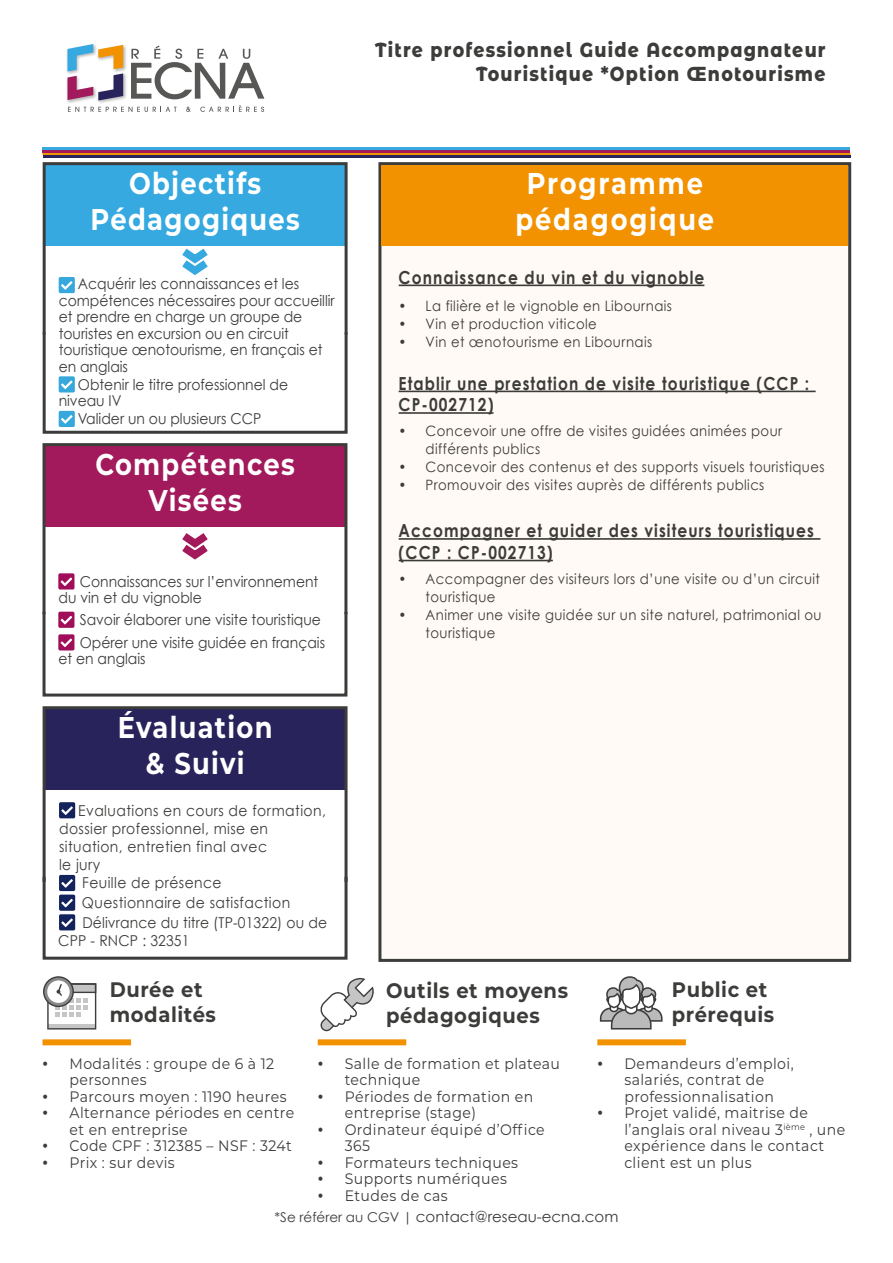
<style>
.page{position:relative;width:893px;height:1263px;background:#fff}
.page>*{position:absolute;margin:0;border:0;box-sizing:border-box;transform-origin:0 0}
.t1{font:700 30px/36px "Montserrat";letter-spacing:.05em;color:#fff;text-align:center;scale:.86 1}
.t2{font:700 30px/36px "Montserrat";letter-spacing:.07em;color:#fff;text-align:center;scale:.86 1}
.t3{font:700 21px/25.2px "Montserrat";letter-spacing:.03em;color:#3c3c3b;scale:.93 1}
.t4{font:800 20.25px/24.3px "Montserrat Alternates";letter-spacing:.07em;color:#3c3c3b;text-align:right;scale:.86 1}
.t5{font:700 18px/21.6px "Century Gothic";letter-spacing:.07em;color:#3c3c3b;scale:.86 1}
.t6{font:15.15px/16.5px "Montserrat";letter-spacing:.03em;color:#3c3c3b;scale:.93 1}
.t7{font:15px/16.5px "Century Gothic";color:#3c3c3b;scale:.93 1}
.t8{font:15px/18px "Century Gothic";letter-spacing:.03em;color:#3c3c3b;scale:.93 1}
.t9{font:15px "Century Gothic";color:#3d3d3c}
.t10{font:14.25px/18px "Century Gothic";letter-spacing:.03em;color:#3c3c3b;scale:.93 1}
.s1{font-family:"Bebas Neue"}
.s2{font-size:13.5px}
</style>
<div class="page">
<div style="left:378px;top:162px;width:473px;height:800px;background:#fffaf5;border:3px solid #3c3c3b"></div>
<div style="left:381px;top:165px;width:467px;height:80px;background:#f39200"></div>
<svg style="left:182px;top:533px;width:26px;height:27px"></svg>
<svg style="left:174px;top:245px;width:42px;height:30px"></svg>
<div style="left:597px;top:1039px;width:89px;height:6px;background:#f39200"></div>
<div style="left:45px;top:446px;width:300px;height:81px;background:#a21a5b"></div>
<div style="left:46px;top:709px;width:299px;height:80px;background:#29235c"></div>
<hr style="left:399px;top:285px;width:305px;height:1px;background:#3c3c3b">
<hr style="left:399px;top:391px;width:417px;height:1px;background:#3c3c3b">
<hr style="left:399px;top:412px;width:95px;height:2px;background:#3c3c3b">
<hr style="left:399px;top:538px;width:421px;height:2px;background:#3c3c3b">
<hr style="left:399px;top:560px;width:154px;height:1px;background:#3c3c3b">
<hr style="left:43px;top:153px;width:807px;height:2px;background:#f39200">
<hr style="left:43px;top:147px;width:807px;height:3px;background:#36a9e1">
<hr style="left:43px;top:150px;width:807px;height:3px;background:#a21a5b">
<hr style="left:43px;top:155px;width:807px;height:3px;background:#29235c">
<svg style="left:58px;top:573px;width:16px;height:16px"></svg>
<svg style="left:59px;top:802px;width:16px;height:16px"></svg>
<svg style="left:68px;top:107px;width:109px;height:5px"></svg>
<svg style="left:186px;top:107px;width:5px;height:5px"></svg>
<svg style="left:200px;top:105px;width:64px;height:7px"></svg>
<svg style="left:131px;top:46px;width:133px;height:53px"></svg>
<img style="left:123px;top:45px;width:4px;height:26px">
<img style="left:99px;top:73px;width:28px;height:30px">
<img style="left:67px;top:101px;width:32px;height:2px">
<svg style="left:67px;top:44px;width:56px;height:57px"></svg>
<div style="left:46px;top:165px;width:299px;height:80px;background:#36a9e1"></div>
<svg style="left:59px;top:277px;width:16px;height:16px"></svg>
<svg style="left:600px;top:976px;width:63px;height:53px"></svg>
<div style="left:318px;top:1039px;width:88px;height:6px;background:#f39200"></div>
<svg style="left:320px;top:978px;width:54px;height:53px"></svg>
<div style="left:43px;top:1039px;width:88px;height:6px;background:#f39200"></div>
<svg style="left:43px;top:976px;width:53px;height:53px"></svg>
<div style="left:43px;top:443px;width:304px;height:173px;border:3px solid #3c3c3b"></div>
<svg style="left:42px;top:609px;width:306px;height:88px"></svg>
<div style="left:43px;top:162px;width:305px;height:174px;border:3px solid #3c3c3b"></div>
<div style="left:43px;top:706px;width:305px;height:177px;border:3px solid #3c3c3b"></div>
<svg style="left:42px;top:874px;width:306px;height:86px"></svg>
<svg style="left:42px;top:329px;width:306px;height:105px"></svg>
<h1 class="t1" style="left:91px;top:164px;width:245px">Objectifs<br>Pédagogiques</h1>
<p class="t7" style="left:59px;top:275px;width:298px;text-indent:19px">Acquérir les connaissances et les compétences nécessaires pour accueillir et prendre en charge un groupe de touristes en excursion ou en circuit touristique œnotourisme, en français et en anglais</p>
<p class="t7" style="left:59px;top:376px;width:248px;text-indent:19px">Obtenir le titre professionnel de niveau IV</p>
<p class="t7" style="left:78px;top:410px;width:199px">Valider un ou plusieurs CCP</p>
<h1 class="t1" style="left:95px;top:445px;width:233px">Compétences<br>Visées</h1>
<p class="t7" style="left:59px;top:573px;width:281px;text-indent:21px">Connaissances sur l’environnement du vin et du vignoble</p>
<p class="t7" style="left:80px;top:608px;width:265px;line-height:22.6px">Savoir élaborer une visite touristique<br>Opérer une visite guidée en français</p>
<p class="t7" style="left:59px;top:650px;width:95px">et en anglais</p>
<h1 class="t1" style="left:118px;top:708px;width:182px">Évaluation &amp; Suivi</h1>
<p class="t8" style="left:59px;top:801px;width:288px;text-indent:19px">Evaluations en cours de formation, dossier professionnel, mise en situation, entretien final avec<br>le jury</p>
<p class="t8" style="left:82px;top:873px;width:265px;line-height:19.6px">Feuille de présence<br>Questionnaire de satisfaction<br>Délivrance du titre (TP-01322) ou de</p>
<p class="t7" style="left:58px;top:932px;width:143px">CPP - RNCP : 32351</p>
<h3 class="t4" style="left:375px;top:36px;width:525px">Titre professionnel Guide Accompagnateur<br>Touristique *Option Œnotourisme</h3>
<h1 class="t2" style="left:516px;top:164px;width:232px">Programme pédagogique</h1>
<p class="t5" style="left:399px;top:266px;width:357px">Connaissance du vin et du vignoble</p>
<p class="t10" style="left:399px;top:297px;width:295px">• La filière et le vignoble en Libournais</p>
<p class="t10" style="left:399px;top:315px;width:214px">• Vin et production viticole</p>
<p class="t10" style="left:399px;top:333px;width:274px">• Vin et œnotourisme en Libournais</p>
<p class="t5" style="left:399px;top:372px;width:479px">Etablir une prestation de visite touristique (CCP :<br>CP-002712)</p>
<p class="t10" style="left:426px;top:422px;width:385px;text-indent:-27px">• Concevoir une offre de visites guidées animées pour différents publics</p>
<p class="t10" style="left:399px;top:458px;width:459px">• Concevoir des contenus et des supports visuels touristiques</p>
<p class="t10" style="left:399px;top:476px;width:395px">• Promouvoir des visites auprès de différents publics</p>
<p class="t5" style="left:399px;top:519px;width:484px">Accompagner et guider des visiteurs touristiques (CCP : CP-002713)</p>
<p class="t10" style="left:426px;top:569px;width:426px;text-indent:-27px">• Accompagner des visiteurs lors d’une visite ou d’un circuit touristique</p>
<p class="t10" style="left:426px;top:605px;width:427px;text-indent:-27px">• Animer une visite guidée sur un site naturel, patrimonial ou touristique</p>
<h2 class="t3" style="left:110px;top:975px;width:116px">Durée et modalités</h2>
<p class="t6" style="left:70px;top:1054px;width:222px;text-indent:-27px"><span class="s1">•</span> Modalités : groupe de 6 à 12 personnes</p>
<p class="t6" style="left:43px;top:1087px;width:264px"><span class="s1">•</span> Parcours moyen : 1190 heures</p>
<p class="t6" style="left:70px;top:1104px;width:243px;text-indent:-27px"><span class="s1">•</span> Alternance périodes en centre et en entreprise</p>
<p class="t6" style="left:43px;top:1137px;width:270px"><span class="s1">•</span> Code CPF : 312385 – NSF : 324t</p>
<p class="t6" style="left:43px;top:1153px;width:144px"><span class="s1">•</span> Prix : sur devis</p>
<h2 class="t3" style="left:386px;top:976px;width:197px">Outils et moyens pédagogiques</h2>
<p class="t6" style="left:345px;top:1054px;width:233px;text-indent:-27px"><span class="s1">•</span> Salle de formation et plateau technique</p>
<p class="t6" style="left:345px;top:1087px;width:204px;text-indent:-27px"><span class="s1">•</span> Périodes de formation en entreprise (stage)</p>
<p class="t6" style="left:345px;top:1120px;width:217px;text-indent:-27px"><span class="s1">•</span> Ordinateur équipé d’Office<br>365</p>
<p class="t6" style="left:318px;top:1153px;width:217px"><span class="s1">•</span> Formateurs techniques</p>
<p class="t6" style="left:318px;top:1170px;width:205px"><span class="s1">•</span> Supports numériques</p>
<p class="t6" style="left:318px;top:1186px;width:141px"><span class="s1">•</span> Etudes de cas</p>
<h2 class="t3" style="left:672px;top:975px;width:112px">Public et prérequis</h2>
<p class="t6" style="left:597px;top:1054px;width:213px;text-align:center"><span class="s1">•</span> Demandeurs d’emploi, salariés, contrat de professionnalisation</p>
<p class="t6" style="left:624px;top:1104px;width:239px;text-indent:-27px"><span class="s1">•</span> Projet validé, maitrise de l’anglais oral niveau 3<sup>ième</sup> , une expérience dans le contact client est un plus</p>
<p class="t9" style="left:275px;top:1207px;width:345px"><span class="s2">*Se référer au CGV |</span> contact@reseau-ecna.com</p>
</div>
